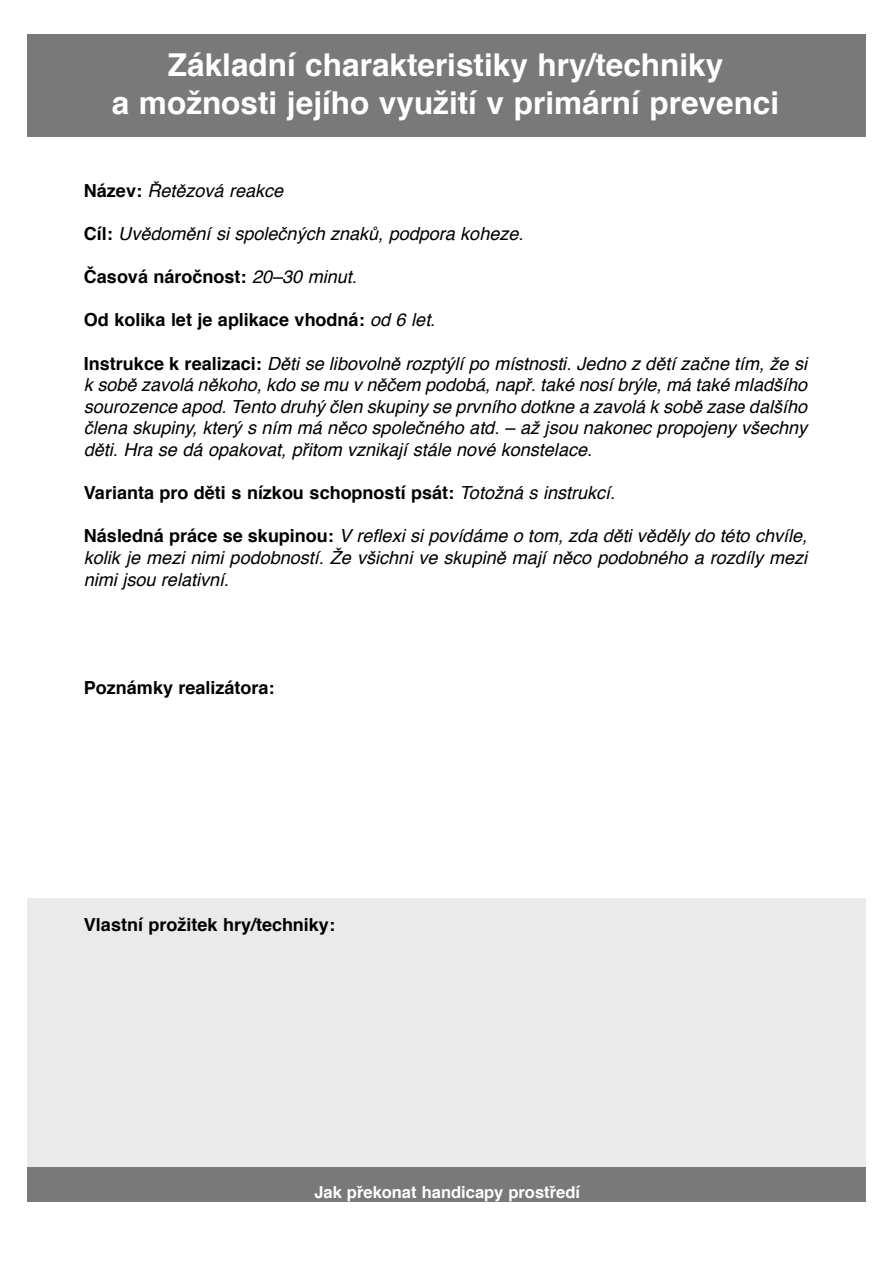
<style>
.page{position:relative;width:893px;height:1263px;background:#fff}
.page>*{position:absolute;margin:0;border:0;box-sizing:border-box;transform-origin:0 0}
.t1{font:700 31.5px/37.8px "Helvetica";color:#fff;text-align:center}
.t2{font:italic 18px/21.6px "Helvetica";color:#000;text-align:justify}
.t3{font:700 18px "Helvetica";color:#000}
.t4{font:700 16.5px "Helvetica";color:#fff}
.s1{font-weight:700;font-style:normal}
.s2{font-weight:400;font-style:italic}
</style>
<div class="page">
<div style="left:27px;top:34px;width:839px;height:102px;background:#797979"></div>
<div style="left:27px;top:898px;width:839px;height:304px;background:#eaeaea"></div>
<div style="left:27px;top:1168px;width:839px;height:34px;background:#797979"></div>
<h1 class="t1" style="left:112px;top:48px;width:668px">Základní charakteristiky hry/techniky<br>a možnosti jejího využití v primární prevenci</h1>
<p class="t2" style="left:84px;top:181px;width:205px"><span class="s1">N á z e v :</span> Řetězová reakce</p>
<p class="t2" style="left:84px;top:224px;width:445px"><span class="s1">C í l :</span> Uvědomění si společných znaků, podpora koheze.</p>
<p class="t3" style="left:84px;top:269px;width:278px">Časová náročnost: <span class="s2">20–30 minut.</span></p>
<p class="t3" style="left:84px;top:313px;width:357px">Od kolika let je aplikace vhodná: <span class="s2">od6let.</span></p>
<p class="t2" style="left:84px;top:354px;width:728px"><span class="s1">I n s t r u k c e k r e a l i z a c i :</span> Děti se libovolně rozptýlí po místnosti. Jedno z dětí začne tím, že si k sobě zavolá někoho,kdo se mu v něčem podobá,např.také nosíbrýle, má také mladšího sourozence apod.Tento druhý člen skupiny se prvního dotkne a zavolá k sobě zase dalšího člena skupiny, který s ním má něco společného atd. – až jsou nakonec propojeny všechny děti. Hra se dá opakovat, přitom vznikaj í stále nové konstelace.</p>
<p class="t3" style="left:84px;top:485px;width:537px">Varianta pro děti s nízkou schopností psát: <span class="s2">Totožnás instrukcí.</span></p>
<p class="t2" style="left:84px;top:527px;width:728px"><span class="s1">N á s l e d n á p r á c e s e s k u p i n o u :</span> V reflexi si povídáme o tom, zda děti věděly do této chvíle, kolik je mezi nimi podobností. Že všichni ve skupině mají něco podobného a rozdíly mezi nimi jsou relativní.</p>
<p class="t3" style="left:84px;top:680px;width:192px">Poznámky realizátora:</p>
<p class="t3" style="left:84px;top:917px;width:253px">Vlastní prožitek hry/techniky:</p>
<p class="t4" style="left:314px;top:1185px;width:267px">Jak překonat handicapy prostředí</p>
</div>
